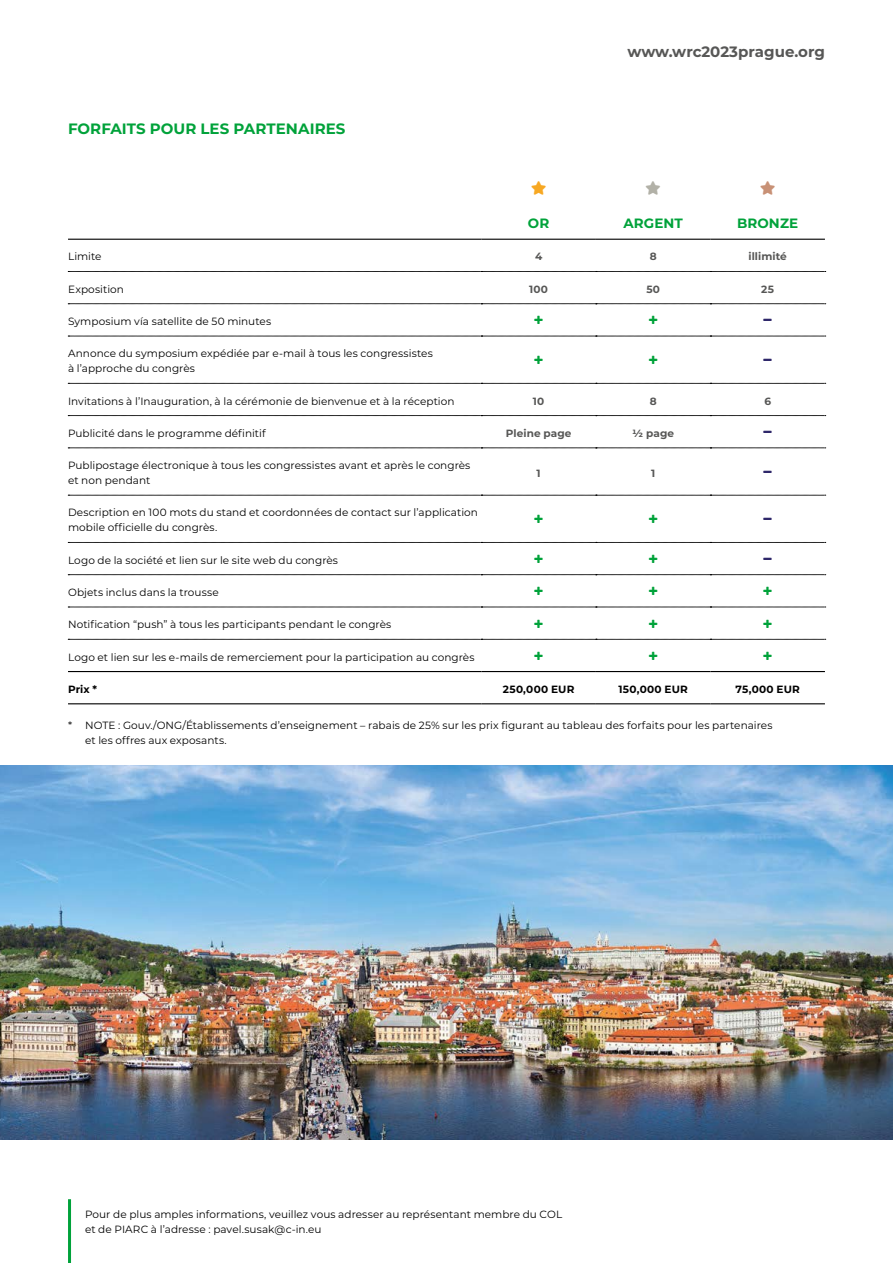
<style>
.page{position:relative;width:893px;height:1263px;background:#fff}
.page>*{position:absolute;margin:0;border:0;box-sizing:border-box;transform-origin:0 0}
.t1{font:700 15px "Montserrat";letter-spacing:.005em;color:#00a23a}
.t2{font:700 15px "Montserrat";color:#575756}
.t3{font:700 13.5px "Montserrat";letter-spacing:.01em;color:#00a23a}
.t4{font:10.5px/15px "Montserrat";letter-spacing:.005em;color:#000}
.t5{font:700 10.5px "Montserrat";letter-spacing:.01em;color:#575756}
.t6{font:700 10.5px "Montserrat";letter-spacing:.02em;color:#000}
</style>
<div class="page">
<hr style="left:68px;top:1199px;width:3px;height:64px;background:#00a23a">
<svg style="left:68px;top:271px;width:758px;height:1px"></svg>
<svg style="left:68px;top:303px;width:758px;height:1px"></svg>
<svg style="left:68px;top:336px;width:758px;height:1px"></svg>
<svg style="left:68px;top:383px;width:758px;height:1px"></svg>
<svg style="left:68px;top:415px;width:758px;height:1px"></svg>
<svg style="left:68px;top:448px;width:758px;height:1px"></svg>
<svg style="left:68px;top:495px;width:758px;height:1px"></svg>
<svg style="left:68px;top:542px;width:758px;height:1px"></svg>
<svg style="left:68px;top:574px;width:758px;height:1px"></svg>
<svg style="left:68px;top:607px;width:758px;height:1px"></svg>
<svg style="left:68px;top:639px;width:758px;height:1px"></svg>
<hr style="left:68px;top:239px;width:413px;height:1px;background:#000">
<hr style="left:481px;top:239px;width:115px;height:1px;background:#000">
<hr style="left:596px;top:239px;width:114px;height:1px;background:#000">
<hr style="left:710px;top:239px;width:115px;height:1px;background:#000">
<hr style="left:68px;top:671px;width:413px;height:1px;background:#000">
<hr style="left:481px;top:671px;width:115px;height:1px;background:#000">
<hr style="left:596px;top:671px;width:114px;height:1px;background:#000">
<hr style="left:710px;top:671px;width:115px;height:1px;background:#000">
<hr style="left:68px;top:703px;width:413px;height:1px;background:#000">
<hr style="left:481px;top:703px;width:115px;height:1px;background:#000">
<hr style="left:596px;top:703px;width:114px;height:1px;background:#000">
<hr style="left:710px;top:703px;width:115px;height:1px;background:#000">
<img style="left:0;top:765px;width:893px;height:375px">
<h1 class="t1" style="left:68px;top:117px;width:279px">FORFAITS POUR LES PARTENAIRES</h1>
<h1 class="t2" style="left:628px;top:41px;width:199px">www.wrc2023prague.org</h1>
<p class="t3" style="left:528px;top:214px;width:23px">OR</p>
<p class="t3" style="left:623px;top:214px;width:61px">ARGENT</p>
<p class="t3" style="left:737px;top:214px;width:63px">BRONZE</p>
<p class="t4" style="left:68px;top:249px;width:35px">Limite</p>
<p class="t5" style="left:535px;top:249px;width:9px">4</p>
<p class="t5" style="left:650px;top:249px;width:8px">8</p>
<p class="t5" style="left:748px;top:249px;width:40px">illimité</p>
<p class="t4" style="left:68px;top:281px;width:58px">Exposition</p>
<p class="t5" style="left:529px;top:281px;width:20px">100</p>
<p class="t5" style="left:646px;top:281px;width:15px">50</p>
<p class="t5" style="left:761px;top:281px;width:14px">25</p>
<p class="t4" style="left:68px;top:313px;width:205px">Symposium vía satellite de 50 minutes</p>
<p class="t4" style="left:68px;top:346px;width:366px">Annonce du symposium expédiée par e-mail à tous les congressistes à l’approche du congrès</p>
<p class="t4" style="left:68px;top:393px;width:388px">Invitations à l’Inauguration, à la cérémonie de bienvenue et à la réception</p>
<p class="t5" style="left:533px;top:393px;width:13px">10</p>
<p class="t5" style="left:650px;top:393px;width:8px">8</p>
<p class="t5" style="left:764px;top:393px;width:8px">6</p>
<p class="t4" style="left:68px;top:425px;width:199px">Publicité dans le programme définitif</p>
<p class="t5" style="left:506px;top:425px;width:67px">Pleine page</p>
<p class="t5" style="left:632px;top:425px;width:43px">½ page</p>
<p class="t4" style="left:68px;top:457px;width:404px">Publipostage électronique à tous les congressistes avant et après le congrès et non pendant</p>
<p class="t5" style="left:537px;top:465px;width:6px">1</p>
<p class="t5" style="left:651px;top:465px;width:6px">1</p>
<p class="t4" style="left:68px;top:505px;width:411px">Description en 100 mots du stand et coordonnées de contact sur l’application mobile officielle du congrès.</p>
<p class="t4" style="left:68px;top:552px;width:272px">Logo de la société et lien sur le site web du congrès</p>
<p class="t4" style="left:68px;top:584px;width:152px">Objets inclus dans la trousse</p>
<p class="t4" style="left:68px;top:617px;width:325px">Notification “push” à tous les participants pendant le congrès</p>
<p class="t4" style="left:68px;top:649px;width:408px">Logo et lien sur les e-mails de remerciement pour la participation au congrès</p>
<p class="t6" style="left:68px;top:681px;width:31px">Prix *</p>
<p class="t6" style="left:503px;top:681px;width:73px">250,000 EUR</p>
<p class="t6" style="left:619px;top:681px;width:71px">150,000 EUR</p>
<p class="t6" style="left:736px;top:681px;width:66px">75,000 EUR</p>
<p class="t4" style="left:85px;top:717px;width:689px;text-indent:-17px">* NOTE : Gouv./ONG/Établissements d’enseignement – rabais de 25% sur les prix figurant au tableau des forfaits pour les partenaires et les offres aux exposants.</p>
<p class="t4" style="left:85px;top:1206px;width:479px">Pour de plus amples informations, veuillez vous adresser au représentant membre du COL et de PIARC à l’adresse : pavel.susak@c-in.eu</p>
</div>
